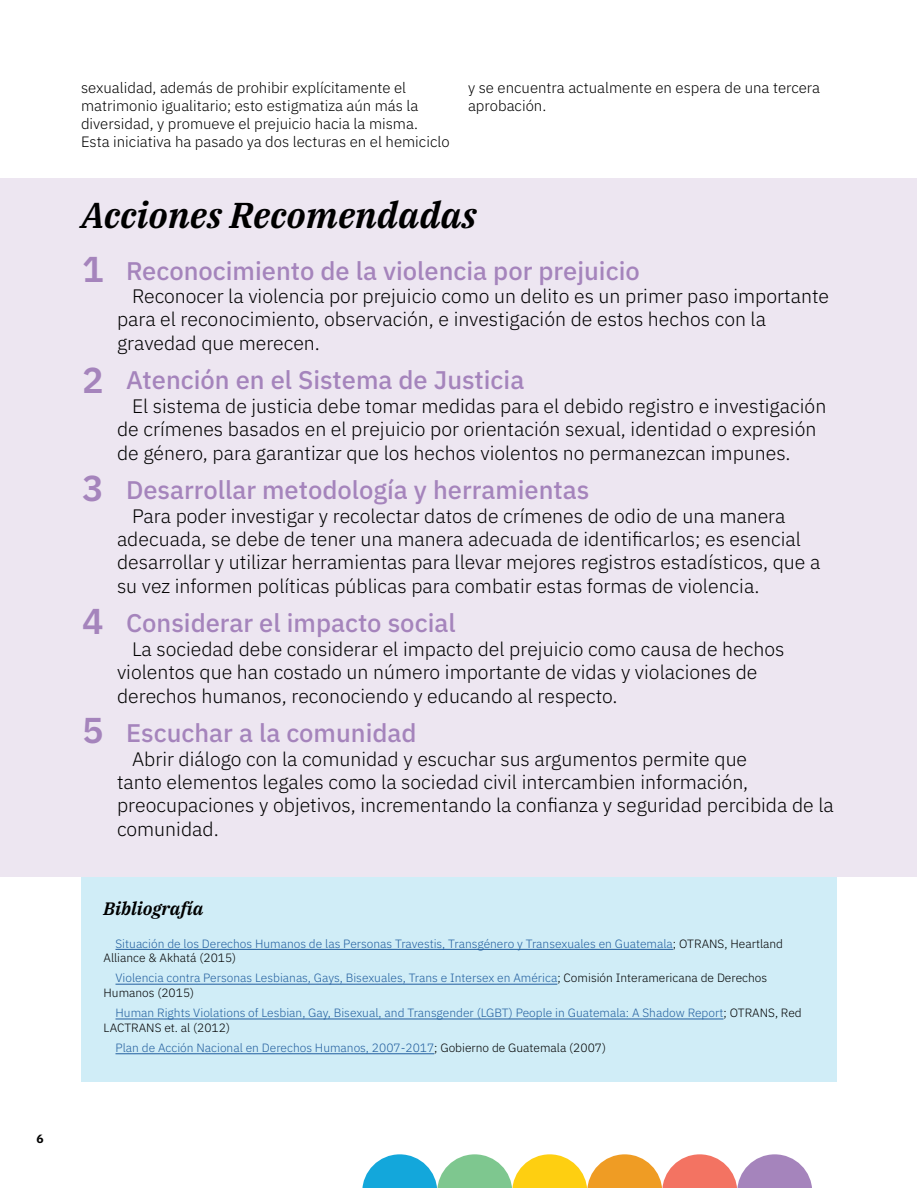
<style>
.page{position:relative;width:918px;height:1188px;background:#fff}
.page>*{position:absolute;margin:0;border:0;box-sizing:border-box;transform-origin:0 0}
.t1{font:italic 600 36px "IBM Plex Serif";color:#000}
.t2{font:600 36px "IBM Plex Sans";color:#a584bc}
.t3{font:500 25.5px "IBM Plex Sans";color:#a584bc}
.t4{font:300 19.5px/23.4px "IBM Plex Sans";color:#000}
.t5{font:italic 600 18px "IBM Plex Serif";color:#000}
.t6{font:300 15px/18px "IBM Plex Sans";color:#000}
.t7{font:300 12px/14.4px "IBM Plex Sans";color:#215e9e}
.t8{font:700 12px "IBM Plex Sans";color:#000}
.s1{color:#000}
</style>
<div class="page">
<div style="left:1px;top:179px;width:916px;height:698px;background:#ede6f1"></div>
<svg style="left:362px;top:1154px;width:450px;height:34px"></svg>
<div style="left:82px;top:877px;width:755px;height:205px;background:#d0edf7"></div>
<hr style="left:116px;top:949px;width:557px;height:1px;background:#215e9e">
<hr style="left:116px;top:984px;width:441px;height:1px;background:#215e9e">
<hr style="left:116px;top:1019px;width:608px;height:1px;background:#215e9e">
<hr style="left:116px;top:1054px;width:318px;height:1px;background:#215e9e">
<p class="t8" style="left:37px;top:1130px;width:9px">6</p>
<p class="t6" style="left:81px;top:77px;width:370px">sexualidad, además de prohibir explícitamente el matrimonio igualitario; esto estigmatiza aún más la diversidad, y promueve el prejuicio hacia la misma.<br>Esta iniciativa ha pasado ya dos lecturas en el hemiciclo</p>
<p class="t6" style="left:468px;top:77px;width:354px">y se encuentra actualmente en espera de una tercera aprobación.</p>
<h1 class="t1" style="left:81px;top:187px;width:397px">Acciones Recomendadas</h1>
<h2 class="t3" style="left:126px;top:251px;width:515px">Reconocimiento de la violencia por prejuicio</h2>
<p class="t4" style="left:117px;top:283px;width:714px;text-indent:15px">Reconocer la violencia por prejuicio como un delito es un primer paso importante para el reconocimiento, observación, e investigación de estos hechos con la gravedad que merecen.</p>
<h2 class="t3" style="left:126px;top:360px;width:400px">Atención en el Sistema de Justicia</h2>
<p class="t4" style="left:117px;top:393px;width:711px;text-indent:15px">El sistema de justicia debe tomar medidas para el debido registro e investigación de crímenes basados en el prejuicio por orientación sexual, identidad o expresión de género, para garantizar que los hechos violentos no permanezcan impunes.</p>
<h2 class="t3" style="left:126px;top:470px;width:465px">Desarrollar metodología y herramientas</h2>
<p class="t4" style="left:117px;top:502px;width:705px;text-indent:15px">Para poder investigar y recolectar datos de crímenes de odio de una manera adecuada, se debe de tener una manera adecuada de identificarlos; es esencial desarrollar y utilizar herramientas para llevar mejores registros estadísticos, que a su vez informen políticas públicas para combatir estas formas de violencia.</p>
<h2 class="t3" style="left:126px;top:603px;width:331px">Considerar el impacto social</h2>
<p class="t4" style="left:117px;top:636px;width:669px;text-indent:15px">La sociedad debe considerar el impacto del prejuicio como causa de hechos violentos que han costado un número importante de vidas y violaciones de derechos humanos, reconociendo y educando al respecto.</p>
<h2 class="t3" style="left:126px;top:713px;width:292px">Escuchar a la comunidad</h2>
<p class="t4" style="left:117px;top:745px;width:718px;text-indent:15px">Abrir diálogo con la comunidad y escuchar sus argumentos permite que<br>tanto elementos legales como la sociedad civil intercambien información, preocupaciones y objetivos, incrementando la confianza y seguridad percibida de la comunidad.</p>
<h1 class="t2" style="left:82px;top:241px;width:23px">1</h1>
<h1 class="t2" style="left:82px;top:352px;width:23px">2</h1>
<h1 class="t2" style="left:82px;top:460px;width:23px">3</h1>
<h1 class="t2" style="left:82px;top:593px;width:23px">4</h1>
<h1 class="t2" style="left:82px;top:702px;width:23px">5</h1>
<p class="t5" style="left:104px;top:895px;width:101px">Bibliografía</p>
<p class="t7" style="left:104px;top:935px;width:681px;text-indent:12px">Situación de los Derechos Humanos de las Personas Travestis, Transgénero y Transexuales en Guatemala<span class="s1">; OTRANS, Heartland<br>Alliance &amp; Akhatá (2015)</span></p>
<p class="t7" style="left:104px;top:970px;width:665px;text-indent:12px">Violencia contra Personas Lesbianas, Gays, Bisexuales, Trans e Intersex en América<span class="s1">; Comisión Interamericana de Derechos<br>Humanos (2015)</span></p>
<p class="t7" style="left:104px;top:1005px;width:700px;text-indent:12px">Human Rights Violations of Lesbian, Gay, Bisexual, and Transgender (LGBT) People in Guatemala: A Shadow Report<span class="s1">; OTRANS, Red<br>LACTRANS et. al (2012)</span></p>
<p class="t7" style="left:116px;top:1040px;width:492px">Plan de Acción Nacional en Derechos Humanos, 2007-2017<span class="s1">; Gobierno de Guatemala (2007)</span></p>
</div>
